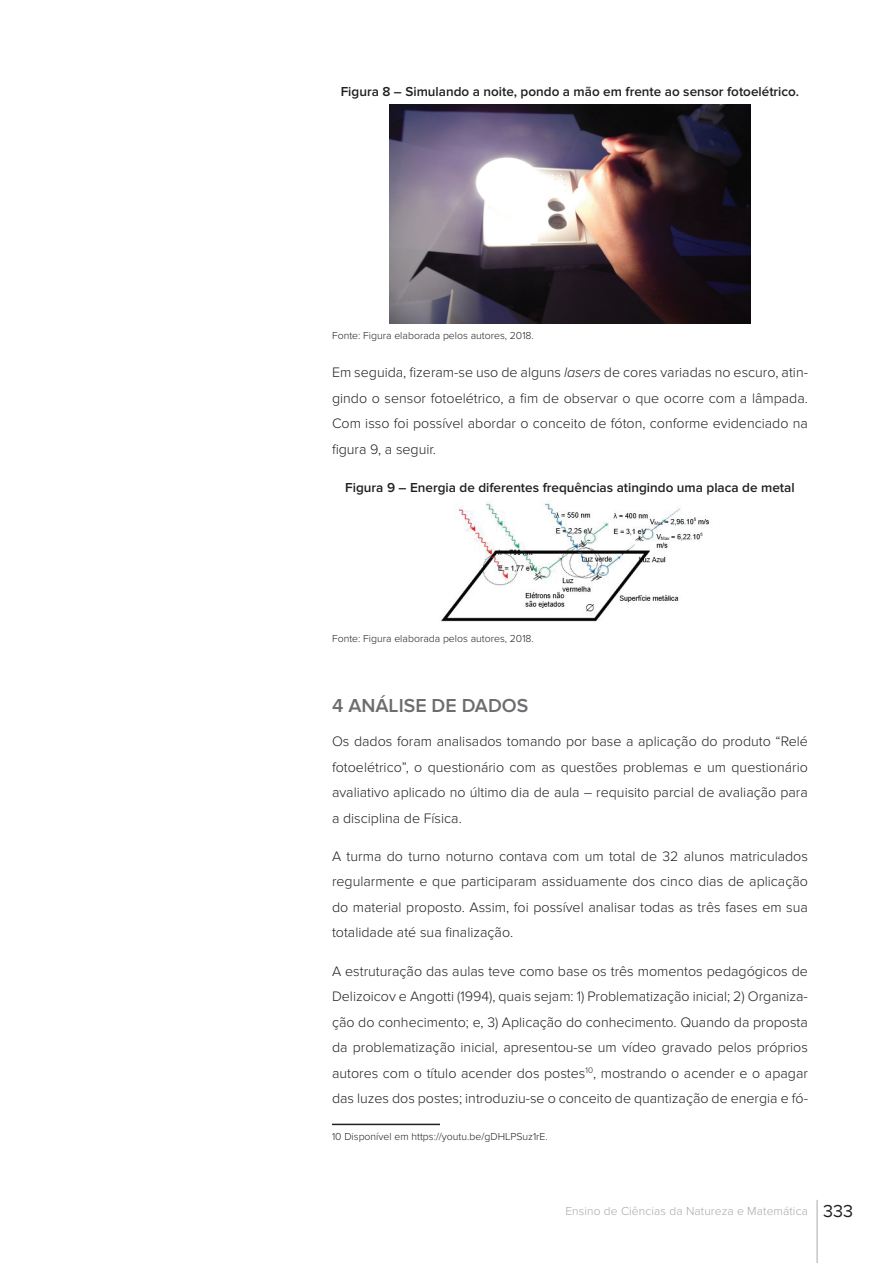
<style>
.page{position:relative;width:893px;height:1263px;background:#fff}
.page>*{position:absolute;margin:0;border:0;box-sizing:border-box;transform-origin:0 0}
.t1{font:600 19.5px "Proxima Nova";color:#6c6d70}
.t2{font:300 14.25px/25.5px "Proxima Nova";color:#231f20;text-align:justify}
.t3{font:600 13.5px "Proxima Nova";color:#231f20}
.t4{font:300 12px "Proxima Nova";letter-spacing:.01em;color:#a8a9ad}
.t5{font:300 10.5px "Proxima Nova";color:#231f20}
.s1{font-style:italic}
.s2{font-weight:400;font-size:18px;color:#231f20}
</style>
<div class="page">
<hr style="left:817px;top:1200px;width:1px;height:63px;background:#a8a9ad">
<img style="left:389px;top:105px;width:362px;height:218px">
<img style="left:441px;top:502px;width:268px;height:120px">
<hr style="left:332px;top:1124px;width:108px;height:1px;background:#231f20">
<p class="t3" style="left:341px;top:84px;width:460px">Figura 8 – Simulando a noite, pondo a mão em frente ao sensor fotoelétrico.</p>
<p class="t5" style="left:332px;top:329px;width:203px">Fonte: Figura elaborada pelos autores, 2018.</p>
<p class="t2" style="left:332px;top:360px;width:477px">Em seguida, fizeram-se uso de alguns <span class="s1">lasers</span> de cores variadas no escuro, atin&shy;gindo o sensor fotoelétrico, a fim de observar o que ocorre com a lâmpada.<br>Com isso foi possível abordar o conceito de fóton, conforme evidenciado na figura 9, a seguir.</p>
<p class="t3" style="left:345px;top:480px;width:451px">Figura 9 – Energia de diferentes frequências atingindo uma placa de metal</p>
<p class="t5" style="left:332px;top:632px;width:203px">Fonte: Figura elaborada pelos autores, 2018.</p>
<h1 class="t1" style="left:332px;top:694px;width:198px">4 ANÁLISE DE DADOS</h1>
<p class="t2" style="left:332px;top:729px;width:477px">Os dados foram analisados tomando por base a aplicação do produto “Relé fotoelétrico”, o questionário com as questões problemas e um questionário avaliativo aplicado no último dia de aula – requisito parcial de avaliação para a disciplina de Física.</p>
<p class="t2" style="left:332px;top:843px;width:477px">A turma do turno noturno contava com um total de 32 alunos matriculados regularmente e que participaram assiduamente dos cinco dias de aplicação do material proposto. Assim, foi possível analisar todas as três fases em sua totalidade até sua finalização.</p>
<p class="t2" style="left:332px;top:958px;width:477px">A estruturação das aulas teve como base os três momentos pedagógicos de Delizoicov e Angotti (1994), quais sejam: 1) Problematização inicial; 2) Organiza&shy;ção do conhecimento; e, 3) Aplicação do conhecimento. Quando da proposta da problematização inicial, apresentou-se um vídeo gravado pelos próprios autores com o título acender dos postes<sup>10</sup>, mostrando o acender e o apagar das luzes dos postes; introduziu-se o conceito de quantização de energia e fó-</p>
<p class="t5" style="left:332px;top:1131px;width:217px">10 Disponível em https://youtu.be/gDHLPSuz1rE.</p>
<p class="t4" style="left:565px;top:1204px;width:289px">Ensino de Ciências da Natureza e Matemática <span class="s2">333</span></p>
</div>
